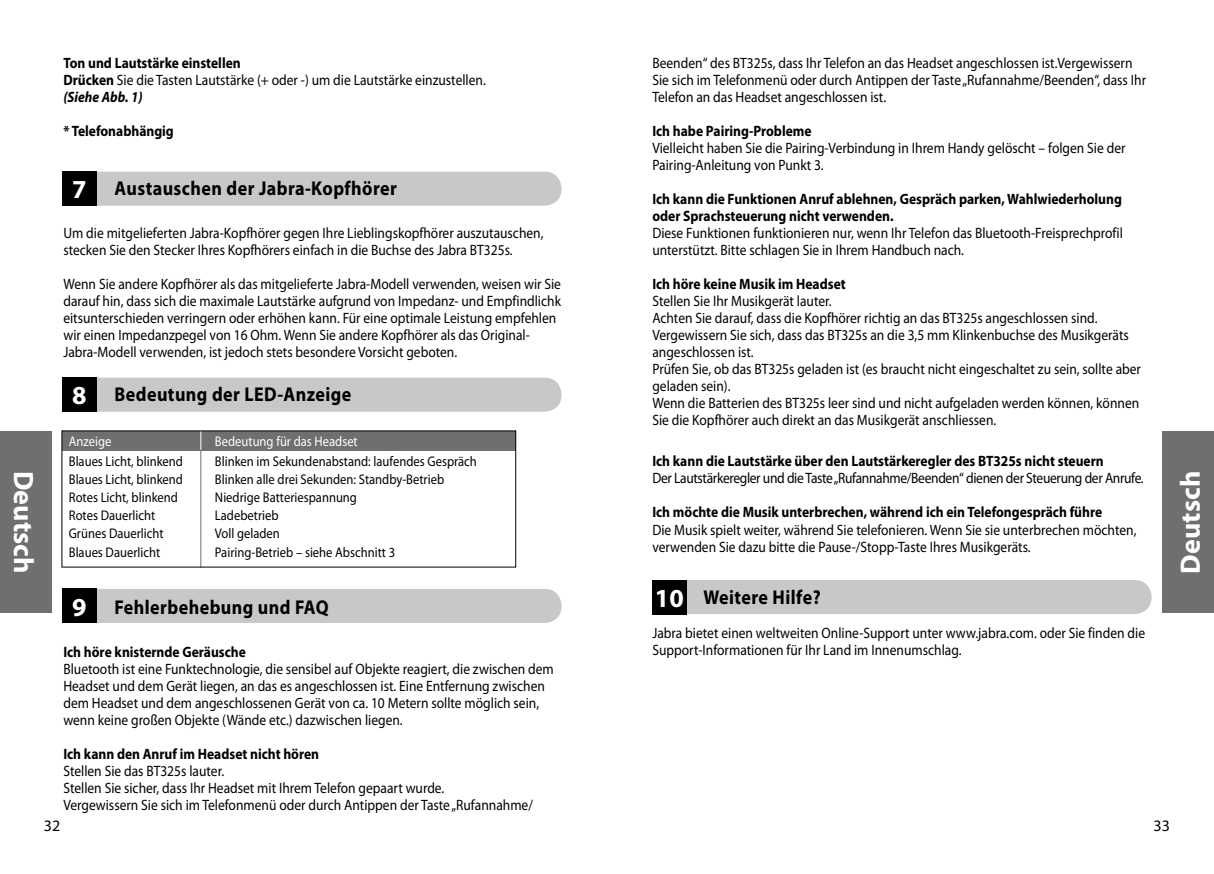
<style>
.page{position:relative;width:1214px;height:874px;background:#fff}
.page>*{position:absolute;margin:0;border:0;box-sizing:border-box;transform-origin:0 0}
.t1{font:700 28px "Myriad Pro";letter-spacing:.005em;color:#fff}
.t2{font:700 26px "Myriad Pro";color:#fff}
.t3{font:700 20px "Myriad Pro";letter-spacing:.025em;color:#000;scale:.9 1}
.t4{font:16px "Myriad Pro";color:#000}
.t5{font:15px/17px "Myriad Pro";color:#000;scale:.9 1}
.t6{font:700 15px/17px "Myriad Pro";color:#000;scale:.9 1}
.t7{font:15px "Myriad Pro";letter-spacing:-.025em;color:#000;scale:.9 1}
.t8{font:14px "Myriad Pro";color:#000;scale:.9 1}
.t9{font:14px "Myriad Pro";color:#fff;scale:.9 1}
.s1{font-weight:700}
.s2{font-weight:700;font-style:italic}
</style>
<div class="page">
<div style="left:0;top:431px;width:51px;height:181px;background:#6d6f71"></div>
<div style="left:1162px;top:431px;width:51px;height:181px;background:#6d6f71"></div>
<div style="left:652px;top:579px;width:499px;height:34px;background:#c6c8ca;border-radius:17px"></div>
<div style="left:652px;top:579px;width:34px;height:34px;background:#000"></div>
<div style="left:62px;top:588px;width:499px;height:34px;background:#c6c8ca;border-radius:17px"></div>
<div style="left:62px;top:588px;width:34px;height:34px;background:#000"></div>
<div style="left:62px;top:377px;width:499px;height:34px;background:#c6c8ca;border-radius:17px"></div>
<div style="left:62px;top:377px;width:34px;height:34px;background:#000"></div>
<div style="left:62px;top:171px;width:499px;height:35px;background:#c6c8ca;border-radius:17px"></div>
<div style="left:62px;top:171px;width:34px;height:35px;background:#000"></div>
<div style="left:62px;top:430px;width:453px;height:20px;background:#6d6f71"></div>
<hr style="left:200px;top:431px;width:1px;height:136px;background:#6d6f71">
<svg style="left:200px;top:432px;width:1px;height:17px"></svg>
<p class="t5" style="left:63px;top:54px;width:469px"><span class="s1">Ton und Lautstärke einstellen<br>Drücken</span> Sie die Tasten Lautstärke (+ oder -) um die Lautstärke einzustellen. <span class="s2">(Siehe Abb. 1)</span></p>
<p class="t6" style="left:63px;top:122px;width:124px">* Telefonabhängig</p>
<h3 class="t3" style="left:114px;top:175px;width:315px">Austauschen der Jabra-Kopfhörer</h3>
<p class="t5" style="left:63px;top:224px;width:535px">Um die mitgelieferten Jabra-Kopfhörer gegen Ihre Lieblingskopfhörer auszutauschen, stecken Sie den Stecker Ihres Kopfhörers einfach in die Buchse des Jabra BT325s.</p>
<p class="t5" style="left:63px;top:275px;width:554px">Wenn Sie andere Kopfhörer als das mitgelieferte Jabra-Modell verwenden, weisen wir Sie darauf hin, dass sich die maximale Lautstärke aufgrund von Impedanz- und Empfindlichk eitsunterschieden verringern oder erhöhen kann. Für eine optimale Leistung empfehlen wir einen Impedanzpegel von 1 6 Ohm. Wenn Sie andere Kopfhörer als das Original-Jabra-Modell verwenden, ist jedoch stets besondere Vorsicht geboten.</p>
<h3 class="t3" style="left:114px;top:381px;width:265px">Bedeutung der LED-Anzeige</h3>
<h2 class="t2" style="left:72px;top:173px;width:16px">7</h2>
<h2 class="t2" style="left:72px;top:378px;width:16px">8</h2>
<h1 class="t1" style="left:42px;top:470px;width:104px;rotate:90deg">Deutsch</h1>
<p class="t9" style="left:69px;top:433px;width:49px">Anzeige</p>
<p class="t9" style="left:215px;top:433px;width:160px">Bedeutung für das Headset</p>
<p class="t8" style="left:69px;top:453px;width:128px">Blaues Licht, blinkend</p>
<p class="t8" style="left:215px;top:453px;width:292px">Blinken im Sekundenabstand: laufendes Gespräch</p>
<p class="t8" style="left:69px;top:471px;width:128px">Blaues Licht, blinkend</p>
<p class="t8" style="left:215px;top:471px;width:256px">Blinken alle drei Sekunden: Standby-Betrieb</p>
<p class="t8" style="left:69px;top:489px;width:123px">Rotes Licht, blinkend</p>
<p class="t8" style="left:215px;top:489px;width:159px">Niedrige Batteriespannung</p>
<p class="t8" style="left:69px;top:507px;width:97px">Rotes Dauerlicht</p>
<p class="t8" style="left:215px;top:507px;width:72px">Ladebetrieb</p>
<p class="t8" style="left:69px;top:525px;width:107px">Grünes Dauerlicht</p>
<p class="t8" style="left:215px;top:525px;width:74px">Voll geladen</p>
<p class="t8" style="left:69px;top:543px;width:103px">Blaues Dauerlicht</p>
<p class="t8" style="left:215px;top:543px;width:202px">Pairing-Betrieb – siehe Abschnitt 3</p>
<h2 class="t2" style="left:72px;top:589px;width:16px">9</h2>
<h3 class="t3" style="left:114px;top:593px;width:239px">Fehlerbehebung und FAQ</h3>
<p class="t6" style="left:63px;top:642px;width:204px">Ich höre knisternde Geräusche</p>
<p class="t5" style="left:63px;top:659px;width:546px">Bluetooth ist eine Funktechnologie, die sensibel auf Objekte reagiert, die zwischen dem Headset und dem Gerät liegen, an das es angeschlossen ist. Eine Entfernung zwischen dem Headset und dem angeschlossenen Gerät von ca. 1 0 Metern sollte möglich sein, wenn keine großen Objekte (Wände etc.) dazwischen liegen.</p>
<p class="t6" style="left:63px;top:744px;width:286px">Ich kann den Anruf im Headset nicht hören</p>
<p class="t5" style="left:63px;top:761px;width:523px">Stellen Sie das BT325s lauter.<br>Stellen Sie sicher, dass Ihr Headset mit Ihrem Telefon gepaart wurde.<br>Vergewissern Sie sich im Telefonmenü oder durch Antippen der Taste „Rufannahme/</p>
<p class="t4" style="left:44px;top:815px;width:18px">32</p>
<p class="t5" style="left:652px;top:54px;width:550px">Beenden“ des BT325s, dass Ihr Telefon an das Headset angeschlossen ist.Vergewissern<br>Sie sich im Telefonmenü oder durch Antippen der Taste „Rufannahme/Beenden“, dass Ihr<br>Telefon an das Headset angeschlossen ist.</p>
<p class="t6" style="left:652px;top:122px;width:178px">Ich habe Pairing-Probleme</p>
<p class="t5" style="left:652px;top:139px;width:527px">Vielleicht haben Sie die Pairing-Verbindung in Ihrem Handy gelöscht – folgen Sie der<br>Pairing-Anleitung von Punkt 3.</p>
<p class="t6" style="left:652px;top:190px;width:523px">Ich kann die Funktionen Anruf ablehnen, Gespräch parken, Wahlwiederholung oder Sprachsteuerung nicht verwenden.</p>
<p class="t5" style="left:652px;top:224px;width:524px">Diese Funktionen funktionieren nur, wenn Ihr Telefon das Bluetooth-Freisprechprofil unterstützt. Bitte schlagen Sie in Ihrem Handbuch nach.</p>
<p class="t6" style="left:652px;top:275px;width:216px">Ich höre keine Musik im Headset</p>
<p class="t5" style="left:652px;top:292px;width:544px">Stellen Sie Ihr Musikgerät lauter.<br>Achten Sie darauf, dass die Kopfhörer richtig an das BT325s angeschlossen sind.<br>Vergewissern Sie sich, dass das BT325s an die 3,5 mm Klinkenbuchse des Musikgeräts angeschlossen ist.<br>Prüfen Sie, ob das BT325s geladen ist (es braucht nicht eingeschaltet zu sein, sollte aber geladen sein).<br>Wenn die Batterien des BT325s leer sind und nicht aufgeladen werden können, können Sie die Kopfhörer auch direkt an das Musikgerät anschliessen.</p>
<p class="t6" style="left:652px;top:452px;width:503px">Ich kann die Lautstärke über den Lautstärkeregler des BT325s nicht steuern</p>
<p class="t7" style="left:652px;top:469px;width:546px">Der Lautstärkeregler und die Taste „Rufannahme/Beenden“ dienen der Steuerung der Anrufe.</p>
<p class="t6" style="left:652px;top:503px;width:501px">Ich möchte die Musik unterbrechen, während ich ein Telefongespräch führe</p>
<p class="t5" style="left:652px;top:520px;width:539px">Die Musik spielt weiter, während Sie telefonieren. Wenn Sie sie unterbrechen möchten, verwenden Sie dazu bitte die Pause-/Stopp-Taste Ihres Musikgeräts.</p>
<h3 class="t3" style="left:703px;top:583px;width:132px">Weitere Hilfe?</h3>
<p class="t5" style="left:652px;top:623px;width:549px">Jabra bietet einen weltweiten Online-Support unter www.jabra.com. oder Sie finden die<br>Support-Informationen für Ihr Land im Innenumschlag.</p>
<h2 class="t2" style="left:655px;top:580px;width:30px">10</h2>
<h1 class="t1" style="left:1172px;top:573px;width:104px;rotate:-90deg">Deutsch</h1>
<p class="t4" style="left:1153px;top:815px;width:18px">33</p>
</div>
